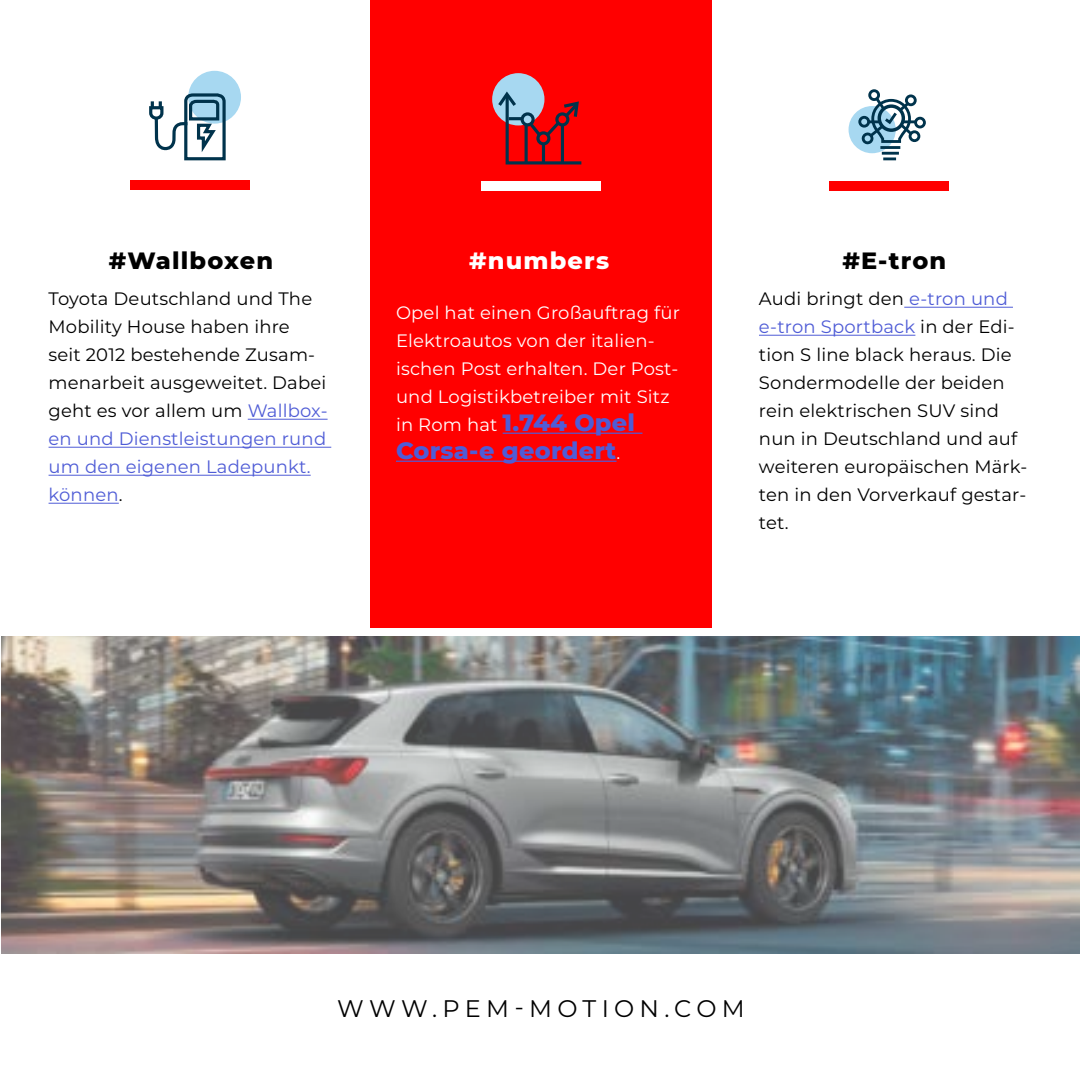
<style>
.page{position:relative;width:1080px;height:1080px;background:#fff}
.page>*{position:absolute;margin:0;border:0;box-sizing:border-box;transform-origin:0 0}
.t1{font:800 24px/28px "Montserrat";letter-spacing:.01em;color:#4f5cd6}
.t2{font:24px "Montserrat";letter-spacing:.22em;color:#000}
.t3{font:800 24px "Montserrat";letter-spacing:.05em;color:#000}
.t4{font:800 24px "Montserrat";letter-spacing:.05em;color:#fff}
.t5{font:18px/28px "Montserrat";letter-spacing:.01em;color:#000}
.t6{font:18px/28px "Montserrat";letter-spacing:.01em;color:#fff}
.s1{color:#4f5cd6}
.s2{font-weight:400;font-size:18px;color:#fff}
</style>
<div class="page">
<img style="left:1px;top:636px;width:1079px;height:318px">
<div style="left:370px;top:0;width:342px;height:628px;background:#f00"></div>
<div style="left:130px;top:180px;width:120px;height:10px;background:#f00"></div>
<div style="left:481px;top:181px;width:120px;height:9px;background:#fff"></div>
<div style="left:188px;top:71px;width:53px;height:53px;background:#a7d8f1;border-radius:50%"></div>
<svg style="left:149px;top:92px;width:78px;height:69px"></svg>
<div style="left:829px;top:181px;width:120px;height:9px;background:#f00"></div>
<div style="left:849px;top:106px;width:47px;height:47px;background:#a7d8f1;border-radius:50%"></div>
<hr style="left:880px;top:146px;width:20px;height:3px;background:#00334c">
<hr style="left:882px;top:152px;width:17px;height:3px;background:#00334c">
<svg style="left:883px;top:157px;width:13px;height:3px"></svg>
<div style="left:905px;top:94px;width:12px;height:12px;border:3px solid #00334c;border-radius:50%"></div>
<div style="left:868px;top:89px;width:12px;height:12px;border:3px solid #00334c;border-radius:50%"></div>
<div style="left:858px;top:116px;width:12px;height:12px;border:3px solid #00334c;border-radius:50%"></div>
<div style="left:914px;top:117px;width:12px;height:11px;border:3px solid #00334c;border-radius:50%"></div>
<hr style="left:902px;top:120px;width:14px;height:3px;background:#00334c">
<svg style="left:861px;top:95px;width:54px;height:50px"></svg>
<div style="left:909px;top:130px;width:11px;height:12px;border:3px solid #00334c;border-radius:50%"></div>
<div style="left:878px;top:104px;width:27px;height:28px;border:3px solid #00334c;border-radius:50%"></div>
<div style="left:492px;top:73px;width:52px;height:52px;background:#a7d8f1;border-radius:50%"></div>
<svg style="left:495px;top:89px;width:87px;height:76px"></svg>
<hr style="left:248px;top:419px;width:80px;height:1px;background:#4f5cd6">
<hr style="left:49px;top:447px;width:282px;height:1px;background:#4f5cd6">
<hr style="left:49px;top:475px;width:262px;height:1px;background:#4f5cd6">
<hr style="left:49px;top:503px;width:70px;height:1px;background:#4f5cd6">
<hr style="left:503px;top:433px;width:139px;height:1px;background:#4f5cd6">
<hr style="left:396px;top:461px;width:221px;height:1px;background:#4f5cd6">
<hr style="left:904px;top:307px;width:109px;height:1px;background:#4f5cd6">
<hr style="left:759px;top:335px;width:156px;height:1px;background:#4f5cd6">
<h1 class="t3" style="left:109px;top:243px;width:166px">#Wallboxen</h1>
<h1 class="t4" style="left:469px;top:243px;width:142px">#numbers</h1>
<h1 class="t3" style="left:843px;top:243px;width:105px">#E-tron</h1>
<p class="t5" style="left:49px;top:284px;width:281px">Toyota Deutschland und The<br>Mobility House haben ihre<br>seit 2012 bestehende Zusam&shy;menarbeit ausgeweitet. Dabei geht es vor allem um <span class="s1">Wallbox&shy;en und Dienstleistungen rund um den eigenen Ladepunkt. können</span>.</p>
<p class="t6" style="left:396px;top:298px;width:286px">Opel hat einen Großauftrag für<br>Elektroautos von der italien&shy;ischen Post erhalten. Der Post&shy;und Logistikbetreiber mit Sitz</p>
<h1 class="t1" style="left:396px;top:408px;width:241px"><span class="s2">in Rom hat</span> 1.744 Opel<br>Corsa-e geordert<span class="s2">.</span></h1>
<p class="t5" style="left:759px;top:284px;width:270px">Audi bringt den <span class="s1">e-tron und e-tron Sportback</span> in der Edi&shy;tion S line black heraus. Die<br>Sondermodelle der beiden rein elektrischen SUV sind nun in Deutschland und auf weiteren europäischen Märk&shy;ten in den Vorverkauf gestar&shy;tet.</p>
<h1 class="t2" style="left:337px;top:992px;width:409px">WWW.PEM-MOTION.COM</h1>
</div>
